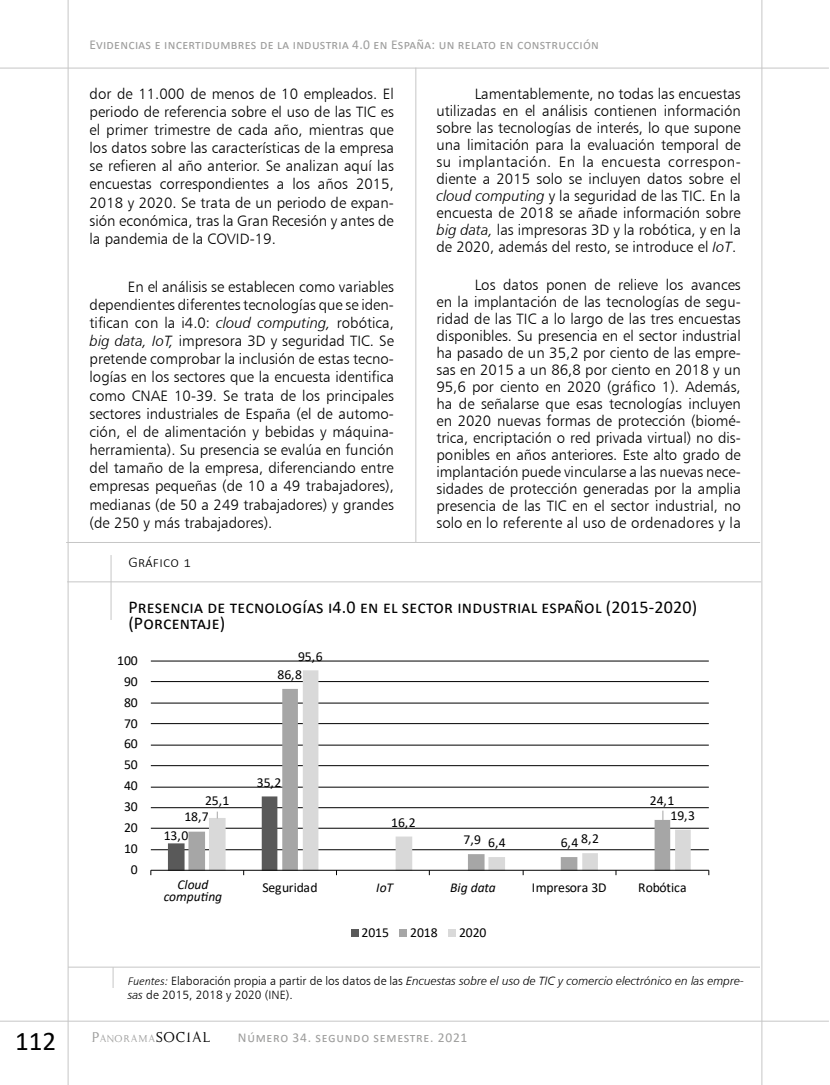
<style>
.page{position:relative;width:830px;height:1085px;background:#fff}
.page>*{position:absolute;margin:0;border:0;box-sizing:border-box;transform-origin:0 0}
.t1{font:27px "Calibri";color:#000}
.t2{font:18px/16.5px "Calibri";letter-spacing:.01em;color:#000}
.t3{font:15px/17px "Humanist 777 BT Light B";color:#000;text-align:justify}
.t4{font:300 15px "Calibri";letter-spacing:.025em;color:#000}
.t5{font:13.65px/16.5px "Calibri";letter-spacing:-.005em;color:#000;text-align:center}
.t6{font:13.5px "Calibri";letter-spacing:.02em;color:#9d9d9c}
.t7{font:13.5px "Calibri";letter-spacing:.05em;color:#9d9d9c}
.t8{font:italic 13.5px "Calibri";color:#000}
.t9{font:12px "Humanist 777 BT Light Italic B";color:#000}
.t10{font:12px "Humanist 777 BT Light B";color:#000}
.t11{font:11.55px "Kopy Katt Kut";letter-spacing:.07em;color:#9d9d9c}
.s1{font-family:"Humanist 777 BT Light Italic B"}
.s2{font-family:"Calibri";font-weight:300;font-style:italic}
.s3{font-family:"Humanist 777 BT Light B"}
.s4{font-size:16.5px}
.s5{font-size:16.5px;color:#000}
</style>
<div class="page">
<hr style="left:68px;top:0;width:1px;height:1084px;background:#c6c6c6">
<hr style="left:0;top:68px;width:828px;height:1px;background:#c6c6c6">
<hr style="left:761px;top:0;width:1px;height:1084px;background:#c6c6c6">
<hr style="left:0;top:1020px;width:828px;height:1px;background:#c6c6c6">
<hr style="left:415px;top:68px;width:1px;height:474px;background:#c6c6c6">
<hr style="left:151px;top:849px;width:557px;height:1px;background:#000">
<hr style="left:151px;top:827px;width:557px;height:1px;background:#000">
<hr style="left:151px;top:807px;width:557px;height:1px;background:#000">
<hr style="left:151px;top:786px;width:557px;height:1px;background:#000">
<hr style="left:151px;top:765px;width:557px;height:1px;background:#000">
<hr style="left:151px;top:744px;width:557px;height:1px;background:#000">
<hr style="left:151px;top:723px;width:557px;height:1px;background:#000">
<hr style="left:151px;top:702px;width:557px;height:1px;background:#000">
<hr style="left:151px;top:681px;width:557px;height:1px;background:#000">
<hr style="left:151px;top:660px;width:557px;height:1px;background:#000">
<svg style="left:209px;top:670px;width:481px;height:199px"></svg>
<hr style="left:151px;top:869px;width:557px;height:1px;background:#000">
<svg style="left:168px;top:796px;width:109px;height:79px"></svg>
<div style="left:350px;top:929px;width:8px;height:8px;background:#595959"></div>
<div style="left:399px;top:929px;width:8px;height:8px;background:#a6a6a6"></div>
<div style="left:448px;top:929px;width:8px;height:8px;background:#d9d9d9"></div>
<svg style="left:113px;top:967px;width:1px;height:20px"></svg>
<hr style="left:68px;top:966px;width:691px;height:1px;background:#c6c6c6">
<hr style="left:67px;top:581px;width:693px;height:1px;background:#c6c6c6">
<hr style="left:111px;top:555px;width:1px;height:65px;background:#c6c6c6">
<hr style="left:66px;top:542px;width:693px;height:1px;background:#c6c6c6">
<h1 class="t1" style="left:15px;top:1021px;width:43px">112</h1>
<p class="t6" style="left:89px;top:36px;width:510px">Evidencias e incertidumbres de la industria 4.0 en España: un relato en construcción</p>
<p class="t3" style="left:89px;top:84px;width:306px;line-height:18.1px">dor de 11.000 de menos de 10 empleados. El periodo de referencia sobre el uso de las TIC es el primer trimestre de cada año, mientras que los datos sobre las características de la empresa se refieren al año anterior. Se analizan aquí las encuestas correspondientes a los años 2015, 2018 y 2020. Se trata de un periodo de expan&shy;sión económica, tras la Gran Recesión y antes de la pandemia de la COVID-19.</p>
<p class="t3" style="left:89px;top:277px;width:306px;line-height:18.1px;text-indent:38px">En el análisis se establecen como variables dependientes diferentes tecnologías que se iden&shy;tifican con la i4.0: <span class="s1">cloud computing,</span> robótica, <span class="s1">big data, IoT,</span> impresora 3D y seguridad TIC. Se pretende comprobar la inclusión de estas tecno&shy;logías en los sectores que la encuesta identifica como CNAE 10-39. Se trata de los principales sectores industriales de España (el de automo&shy;ción, el de alimentación y bebidas y máquina&shy;herramienta). Su presencia se evalúa en función del tamaño de la empresa, diferenciando entre empresas pequeñas (de 10 a 49 trabajadores), medianas (de 50 a 249 trabajadores) y grandes (de 250 y más trabajadores).</p>
<p class="t3" style="left:436px;top:85px;width:306px;text-indent:38px">Lamentablemente, no todas las encuestas utilizadas en el análisis contienen información sobre las tecnologías de interés, lo que supone una limitación para la evaluación temporal de su implantación. En la encuesta correspon&shy;diente a 2015 solo se incluyen datos sobre el <span class="s1">cloud computing</span> y la seguridad de las TIC. En la encuesta de 2018 se añade información sobre <span class="s1">big data,</span> las impresoras 3D y la robótica, y en la de 2020, además del resto, se introduce el <span class="s1">IoT</span>.</p>
<p class="t3" style="left:436px;top:276px;width:306px;text-indent:38px">Los datos ponen de relieve los avances en la implantación de las tecnologías de segu&shy;ridad de las TIC a lo largo de las tres encuestas disponibles. Su presencia en el sector industrial ha pasado de un 35,2 por ciento de las empre&shy;sas en 2015 a un 86,8 por ciento en 2018 y un 95,6 por ciento en 2020 (gráfico 1). Además, ha de señalarse que esas tecnologías incluyen en 2020 nuevas formas de protección (biomé&shy;trica, encriptación o red privada virtual) no dis&shy;ponibles en años anteriores. Este alto grado de implantación puede vincularse a las nuevas nece&shy;sidades de protección generadas por la amplia presencia de las TIC en el sector industrial, no solo en lo referente al uso de ordenadores y la</p>
<p class="t4" style="left:128px;top:552px;width:64px">Gráfico 1</p>
<p class="t2" style="left:128px;top:598px;width:570px">Presencia de tecnologías i4.0 en el sector industrial español (2015-2020) (Porcentaje)</p>
<p class="t5" style="left:117px;top:651px;width:22px">100</p>
<p class="t5" style="left:124px;top:672px;width:15px">90</p>
<p class="t5" style="left:124px;top:693px;width:15px">80</p>
<p class="t5" style="left:124px;top:714px;width:15px">70</p>
<p class="t5" style="left:124px;top:735px;width:15px">60</p>
<p class="t5" style="left:124px;top:756px;width:15px">50</p>
<p class="t5" style="left:124px;top:777px;width:15px">40</p>
<p class="t5" style="left:124px;top:798px;width:15px">30</p>
<p class="t5" style="left:124px;top:819px;width:15px">20</p>
<p class="t5" style="left:124px;top:840px;width:15px">10</p>
<p class="t5" style="left:131px;top:860px;width:8px">0</p>
<p class="t5" style="left:298px;top:647px;width:26px">95,6</p>
<p class="t5" style="left:277px;top:665px;width:26px">86,8</p>
<p class="t5" style="left:257px;top:773px;width:26px">35,2</p>
<p class="t5" style="left:205px;top:792px;width:26px">25,1</p>
<p class="t5" style="left:649px;top:791px;width:26px">24,1</p>
<p class="t5" style="left:184px;top:808px;width:26px">18,7</p>
<p class="t5" style="left:164px;top:826px;width:26px">13,0</p>
<p class="t5" style="left:391px;top:813px;width:26px">16,2</p>
<p class="t5" style="left:488px;top:833px;width:19px">6,4</p>
<p class="t5" style="left:581px;top:830px;width:19px">8,2</p>
<p class="t5" style="left:463px;top:830px;width:19px">7,9</p>
<p class="t5" style="left:560px;top:833px;width:19px">6,4</p>
<p class="t5" style="left:670px;top:806px;width:26px">19,3</p>
<p class="t8" style="left:177px;top:874px;width:32px">Cloud</p>
<p class="t8" style="left:376px;top:877px;width:18px">IoT</p>
<p class="t8" style="left:450px;top:877px;width:47px">Big data</p>
<p class="t8" style="left:164px;top:886px;width:60px">computing</p>
<p class="t5" style="left:167px;top:878px;width:61px">Cloud computing</p>
<p class="t5" style="left:262px;top:878px;width:57px">Seguridad</p>
<p class="t5" style="left:374px;top:878px;width:19px">IoT</p>
<p class="t5" style="left:453px;top:878px;width:46px">Big data</p>
<p class="t5" style="left:531px;top:878px;width:76px">Impresora 3D</p>
<p class="t5" style="left:637px;top:878px;width:50px">Robótica</p>
<p class="t5" style="left:361px;top:923px;width:29px">2015</p>
<p class="t5" style="left:410px;top:923px;width:29px">2018</p>
<p class="t5" style="left:459px;top:923px;width:29px">2020</p>
<p class="t9" style="left:128px;top:973px;width:617px"><span class="s2">Fuentes:</span> <span class="s3">Elaboración propia a partir de los datos de las</span> Encuestas sobre el uso de TIC y comercio electrónico en las empre-</p>
<p class="t10" style="left:128px;top:987px;width:166px"><span class="s1">sas</span> de 2015, 2018 y 2020 (INE).</p>
<p class="t11" style="left:91px;top:1030px;width:120px"><span class="s4">P</span>ANORAMA<span class="s5">SOCIAL</span></p>
<p class="t7" style="left:238px;top:1028px;width:231px">Número 34. segundo semestre. 2021</p>
</div>
